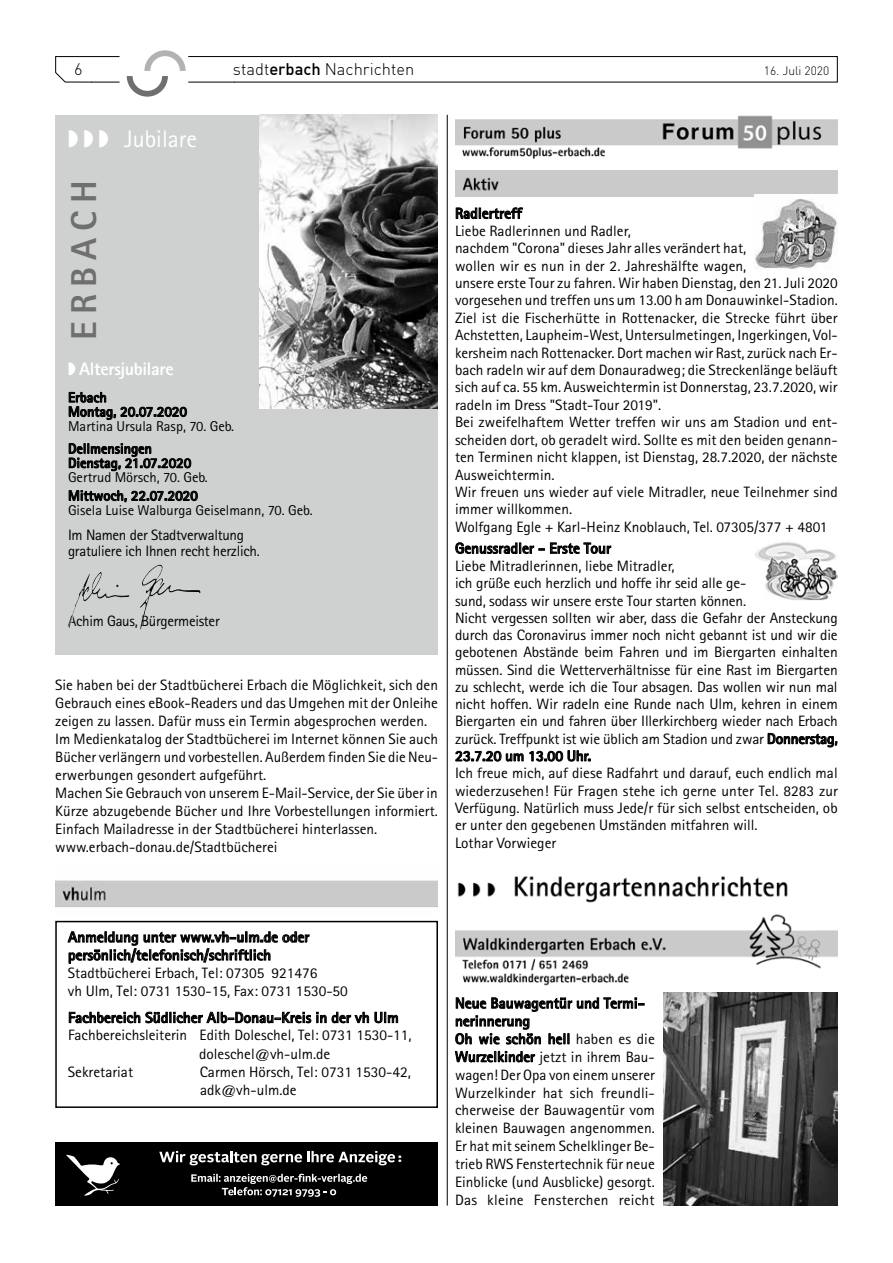
<style>
.page{position:relative;width:893px;height:1263px;background:#fff}
.page>*{position:absolute;margin:0;border:0;box-sizing:border-box;transform-origin:0 0}
.t1{font:800 36px "Rotis Sans Serif";letter-spacing:.2em;color:#6f6f6e}
.t2{font:24px "Rotis Sans Serif Std";color:#fff}
.t3{font:800 18px "Rotis Sans Serif";letter-spacing:-.02em;color:#fff}
.t4{font:16.5px "DIN Light";color:#000}
.t5{font:15px/17.4px "Rotis Sans Serif Std";color:#000}
.t6{font:700 15px/18.1px "Rotis Sans Serif Std";color:#000}
.t7{font:15px/15.9px "Rotis Sans Serif Std";letter-spacing:-.02em;color:#000}
.t8{font:15px "Courier";color:#fff}
.t9{font:14.25px "Rotis Sans Serif Std";color:#000}
.t10{font:700 14.25px/14.2px "Rotis Sans Serif Std";color:#000}
.t11{font:12px "DIN Light";color:#000}
.s1{font-family:"DIN Medium Alternate Medium Alternate"}
.s2{font-weight:700}
</style>
<div class="page">
<svg style="left:55px;top:50px;width:783px;height:47px"></svg>
<img style="left:55px;top:880px;width:383px;height:27px">
<svg style="left:68px;top:931px;width:241px;height:33px"></svg>
<svg style="left:69px;top:1012px;width:71px;height:11px"></svg>
<svg style="left:146px;top:1011px;width:180px;height:12px"></svg>
<svg style="left:332px;top:1012px;width:37px;height:11px"></svg>
<svg style="left:375px;top:1012px;width:23px;height:11px"></svg>
<div style="left:55px;top:921px;width:383px;height:187px;border:2px solid #000"></div>
<img style="left:455px;top:115px;width:383px;height:44px">
<div style="left:455px;top:170px;width:383px;height:26px;background:#cacaca"></div>
<svg style="left:456px;top:208px;width:67px;height:11px"></svg>
<svg style="left:455px;top:542px;width:156px;height:12px"></svg>
<svg style="left:768px;top:733px;width:69px;height:14px"></svg>
<svg style="left:455px;top:751px;width:69px;height:10px"></svg>
<svg style="left:530px;top:750px;width:61px;height:11px"></svg>
<img style="left:457px;top:876px;width:331px;height:27px">
<img style="left:455px;top:914px;width:383px;height:72px">
<svg style="left:455px;top:997px;width:189px;height:48px"></svg>
<svg style="left:455px;top:1051px;width:80px;height:12px"></svg>
<hr style="left:447px;top:115px;width:1px;height:1090px;background:#000">
<div style="left:55px;top:115px;width:383px;height:539px;background:#cfd0d0"></div>
<svg style="left:69px;top:392px;width:118px;height:28px"></svg>
<svg style="left:69px;top:443px;width:122px;height:28px"></svg>
<svg style="left:69px;top:490px;width:129px;height:12px"></svg>
<img style="left:259px;top:115px;width:179px;height:294px">
<img style="left:140px;top:578px;width:60px;height:51px">
<div style="left:55px;top:1142px;width:383px;height:63px;background:#000"></div>
<svg style="left:66px;top:1155px;width:54px;height:41px"></svg>
<svg style="left:159px;top:1151px;width:236px;height:14px"></svg>
<svg style="left:191px;top:1174px;width:176px;height:23px"></svg>
<img style="left:755px;top:195px;width:83px;height:74px">
<img style="left:755px;top:542px;width:83px;height:58px">
<img style="left:663px;top:992px;width:175px;height:213px">
<p class="t4" style="left:74px;top:59px;width:10px">6</p>
<p class="t4" style="left:233px;top:59px;width:183px">stadt<span class="s1">erbach</span> Nachrichten</p>
<p class="t11" style="left:764px;top:64px;width:67px">16. Juli 2020</p>
<h2 class="t2" style="left:68px;top:125px;width:131px">◗ ◗ ◗ Jubilare</h2>
<h1 class="t1" style="left:61px;top:340px;width:161px;rotate:-90deg">ERBACH</h1>
<p class="t3" style="left:68px;top:358px;width:107px">◗ Altersjubilare</p>
<p class="t10" style="left:68px;top:390px;width:121px">Erbach<br>Montag, 20.07.2020</p>
<p class="t9" style="left:68px;top:417px;width:168px">Martina Ursula Rasp, 70. Geb.</p>
<p class="t10" style="left:68px;top:441px;width:125px">Dellmensingen<br>Dienstag, 21.07.2020</p>
<p class="t9" style="left:68px;top:469px;width:141px">Gertrud Mörsch, 70. Geb.</p>
<p class="t10" style="left:68px;top:488px;width:131px">Mittwoch, 22.07.2020</p>
<p class="t9" style="left:68px;top:501px;width:246px">Gisela Luise Walburga Geiselmann, 70. Geb.</p>
<p class="t7" style="left:68px;top:527px;width:193px">Im Namen der Stadtverwaltung gratuliere ich Ihnen recht herzlich.</p>
<p class="t7" style="left:68px;top:613px;width:153px">Achim Gaus, Bürgermeister</p>
<p class="t5" style="left:55px;top:675px;width:384px;line-height:18px">Sie haben bei der Stadtbücherei Erbach die Möglichkeit, sich den Gebrauch eines eBook-Readers und das Umgehen mit der Onleihe zeigen zu lassen. Dafür muss ein Termin abgesprochen werden.<br>Im Medienkatalog der Stadtbücherei im Internet können Sie auch Bücher verlängern und vorbestellen. Außerdem finden Sie die Neu&shy;erwerbungen gesondert aufgeführt.<br>Machen Sie Gebrauch von unserem E-Mail-Service, der Sie über in Kürze abzugebende Bücher und Ihre Vorbestellungen informiert.<br>Einfach Mailadresse in der Stadtbücherei hinterlassen. www.erbach-donau.de/Stadtbücherei</p>
<p class="t6" style="left:455px;top:204px;width:68px">Radlertreff</p>
<p class="t5" style="left:455px;top:222px;width:384px">Liebe Radlerinnen und Radler,<br>nachdem "Corona" dieses Jahr alles verändert hat,<br>wollen wir es nun in der 2. Jahreshälfte wagen,<br>unsere erste Tour zu fahren. Wir haben Dienstag, den 21. Juli 2020 vorgesehen und treffen uns um 13.00 h am Donauwinkel-Stadion.<br>Ziel ist die Fischerhütte in Rottenacker, die Strecke führt über Achstetten, Laupheim-West, Untersulmetingen, Ingerkingen, Vol&shy;kersheim nach Rottenacker. Dort machen wir Rast, zurück nach Er&shy;bach radeln wir auf dem Donauradweg; die Streckenlänge beläuft sich auf ca. 55 km. Ausweichtermin ist Donnerstag, 23.7.2020, wir radeln im Dress "Stadt-Tour 2019".<br>Bei zweifelhaftem Wetter treffen wir uns am Stadion und ent&shy;scheiden dort, ob geradelt wird. Sollte es mit den beiden genann&shy;ten Terminen nicht klappen, ist Dienstag, 28.7.2020, der nächste Ausweichtermin.<br>Wir freuen uns wieder auf viele Mitradler, neue Teilnehmer sind immer willkommen.<br>Wolfgang Egle + Karl-Heinz Knoblauch, Tel. 07305/377 + 4801</p>
<p class="t6" style="left:455px;top:539px;width:158px">Genussradler - Erste Tour</p>
<p class="t5" style="left:455px;top:557px;width:384px">Liebe Mitradlerinnen, liebe Mitradler,<br>ich grüße euch herzlich und hoffe ihr seid alle ge-<br>sund, sodass wir unsere erste Tour starten können.<br>Nicht vergessen sollten wir aber, dass die Gefahr der Ansteckung durch das Coronavirus immer noch nicht gebannt ist und wir die gebotenen Abstände beim Fahren und im Biergarten einhalten müssen. Sind die Wetterverhältnisse für eine Rast im Biergarten zu schlecht, werde ich die Tour absagen. Das wollen wir nun mal nicht hoffen. Wir radeln eine Runde nach Ulm, kehren in einem Biergarten ein und fahren über Illerkirchberg wieder nach Erbach zurück. Treffpunkt ist wie üblich am Stadion und zwar <span class="s2">Donnerstag, 23.7.20 um 13.00 Uhr.</span></p>
<p class="t5" style="left:455px;top:764px;width:384px">Ich freue mich, auf diese Radfahrt und darauf, euch endlich mal wiederzusehen! Für Fragen stehe ich gerne unter Tel. 8283 zur Verfügung. Natürlich muss Jede/r für sich selbst entscheiden, ob er unter den gegebenen Umständen mitfahren will.<br>Lothar Vorwieger</p>
<p class="t6" style="left:68px;top:928px;width:243px">Anmeldung unter www.vh-ulm.de oder persönlich/telefonisch/schriftlich</p>
<p class="t5" style="left:68px;top:964px;width:281px;line-height:18.1px">Stadtbücherei Erbach, Tel: 07305 921476<br>vh Ulm, Tel: 0731 1530-15, Fax: 0731 1530-50</p>
<p class="t6" style="left:68px;top:1008px;width:332px">Fachbereich Südlicher Alb-Donau-Kreis in der vh Ulm</p>
<p class="t5" style="left:68px;top:1026px;width:345px">Fachbereichsleiterin Edith Doleschel, Tel: 0731 1530-11,</p>
<p class="t5" style="left:199px;top:1045px;width:133px">doleschel@vh-ulm.de</p>
<p class="t5" style="left:68px;top:1063px;width:67px">Sekretariat</p>
<p class="t5" style="left:200px;top:1063px;width:213px;line-height:17.9px">Carmen Hörsch, Tel: 0731 1530-42, adk@vh-ulm.de</p>
<p class="t8" style="left:396px;top:1147px;width:10px">:</p>
<p class="t5" style="left:455px;top:994px;width:201px;line-height:17.9px"><span class="s2">Neue Bauwagentür und Termi&shy;nerinnerung<br>Oh wie schön hell</span> haben es die<br><span class="s2">Wurzelkinder</span> jetzt in ihrem Bau&shy;wagen! Der Opa von einem unserer<br>Wurzelkinder hat sich freundli&shy;cherweise der Bauwagentür vom kleinen Bauwagen angenommen.<br>Er hat mit seinem Schelklinger Be&shy;trieb RWS Fenstertechnik für neue<br>Einblicke (und Ausblicke) gesorgt.<br>Das kleine Fensterchen reicht</p>
</div>
